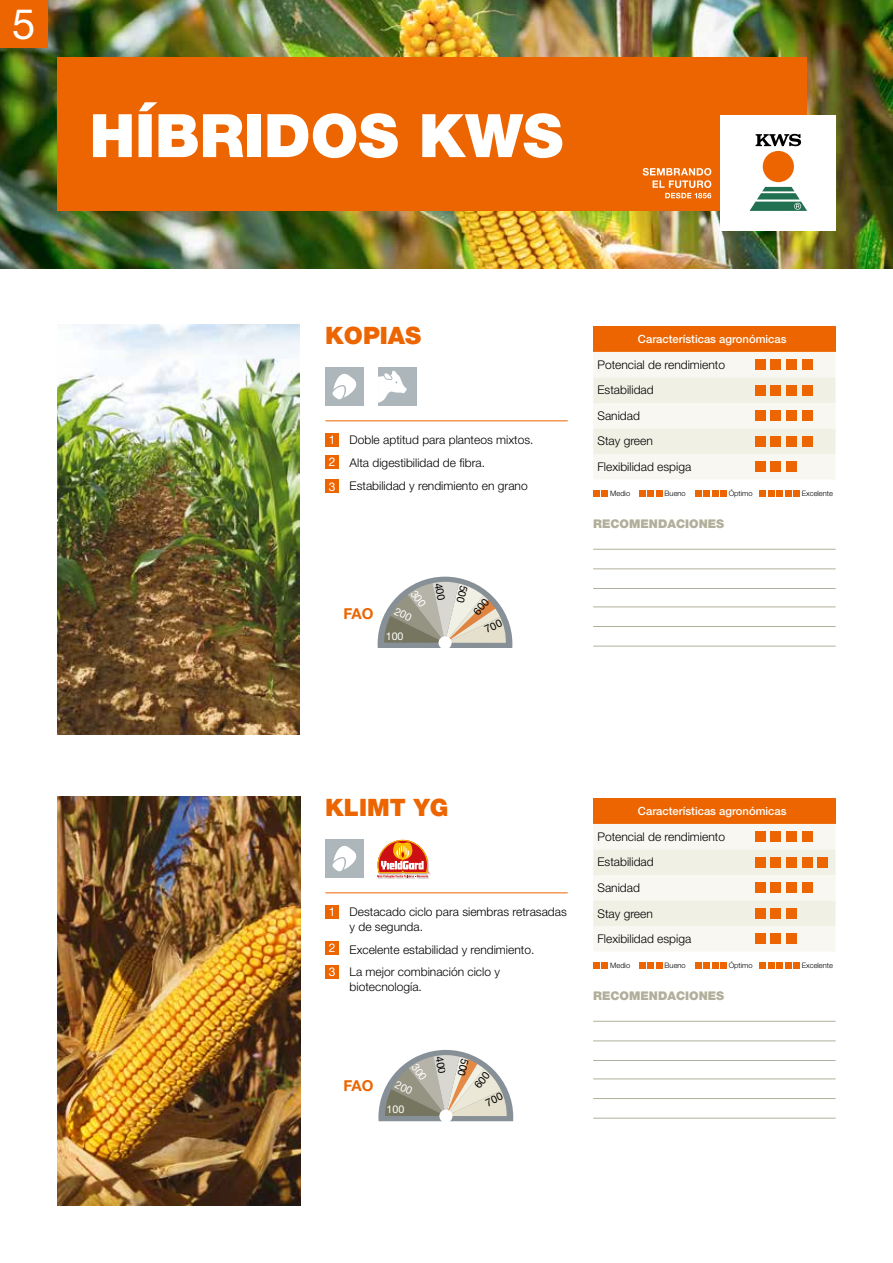
<style>
.page{position:relative;width:893px;height:1263px;background:#fff}
.page>*{position:absolute;margin:0;border:0;box-sizing:border-box;transform-origin:0 0}
.t1{font:900 60px "Helvetica Neue LT Std";color:#fff}
.t2{font:42px "Helvetica Neue LT Std";color:#fff}
.t3{font:900 24px "Helvetica Neue LT Std";color:#ec6500}
.t4{font:700 15px "Helvetica Neue LT Std";letter-spacing:-.025em;color:#ec6500}
.t5{font:300 12px/25.5px "Helvetica Neue LT Std";color:#000}
.t6{font:900 12px "Helvetica Neue LT Std";color:#b1af9b}
.t7{font:12px/23.9px "Helvetica Neue LT Std";color:#fff}
.t8{font:500 11.25px "Helvetica Neue LT Std";color:#fff}
.t9{font:10.65px "Helvetica Neue LT Std";color:#fff}
.t10{font:300 7.5px "Helvetica Neue LT Std";color:#000}
</style>
<div class="page">
<img style="left:58px;top:325px;width:242px;height:410px">
<img style="left:58px;top:796px;width:242px;height:410px">
<img style="left:0;top:0;width:893px;height:268px">
<div style="left:58px;top:57px;width:749px;height:154px;background:#ec6500"></div>
<div style="left:721px;top:115px;width:115px;height:115px;background:#fff"></div>
<svg style="left:750px;top:187px;width:57px;height:24px"></svg>
<div style="left:763px;top:151px;width:31px;height:31px;background:#ec6500;border-radius:50%"></div>
<svg style="left:756px;top:134px;width:45px;height:12px"></svg>
<svg style="left:643px;top:168px;width:68px;height:30px"></svg>
<div style="left:593px;top:798px;width:243px;height:26px;background:#ec6500"></div>
<svg style="left:593px;top:824px;width:243px;height:127px"></svg>
<div style="left:755px;top:831px;width:10px;height:11px;background:#ec6500"></div>
<div style="left:770px;top:831px;width:11px;height:11px;background:#ec6500"></div>
<div style="left:786px;top:831px;width:11px;height:11px;background:#ec6500"></div>
<div style="left:802px;top:831px;width:10px;height:11px;background:#ec6500"></div>
<div style="left:755px;top:857px;width:10px;height:10px;background:#ec6500"></div>
<div style="left:770px;top:857px;width:11px;height:10px;background:#ec6500"></div>
<div style="left:786px;top:857px;width:11px;height:10px;background:#ec6500"></div>
<div style="left:802px;top:857px;width:10px;height:10px;background:#ec6500"></div>
<div style="left:817px;top:857px;width:11px;height:10px;background:#ec6500"></div>
<div style="left:755px;top:882px;width:10px;height:11px;background:#ec6500"></div>
<div style="left:770px;top:882px;width:11px;height:11px;background:#ec6500"></div>
<div style="left:786px;top:882px;width:11px;height:11px;background:#ec6500"></div>
<div style="left:802px;top:882px;width:10px;height:11px;background:#ec6500"></div>
<div style="left:755px;top:908px;width:10px;height:10px;background:#ec6500"></div>
<div style="left:770px;top:908px;width:11px;height:10px;background:#ec6500"></div>
<div style="left:786px;top:908px;width:11px;height:10px;background:#ec6500"></div>
<div style="left:755px;top:933px;width:10px;height:11px;background:#ec6500"></div>
<div style="left:770px;top:933px;width:11px;height:11px;background:#ec6500"></div>
<div style="left:786px;top:933px;width:11px;height:11px;background:#ec6500"></div>
<div style="left:593px;top:326px;width:243px;height:26px;background:#ec6500"></div>
<svg style="left:593px;top:352px;width:243px;height:127px"></svg>
<div style="left:755px;top:359px;width:10px;height:11px;background:#ec6500"></div>
<div style="left:770px;top:359px;width:11px;height:11px;background:#ec6500"></div>
<div style="left:786px;top:359px;width:11px;height:11px;background:#ec6500"></div>
<div style="left:802px;top:359px;width:10px;height:11px;background:#ec6500"></div>
<div style="left:755px;top:385px;width:10px;height:10px;background:#ec6500"></div>
<div style="left:770px;top:385px;width:11px;height:10px;background:#ec6500"></div>
<div style="left:786px;top:385px;width:11px;height:10px;background:#ec6500"></div>
<div style="left:802px;top:385px;width:10px;height:10px;background:#ec6500"></div>
<div style="left:755px;top:410px;width:10px;height:11px;background:#ec6500"></div>
<div style="left:770px;top:410px;width:11px;height:11px;background:#ec6500"></div>
<div style="left:786px;top:410px;width:11px;height:11px;background:#ec6500"></div>
<div style="left:802px;top:410px;width:10px;height:11px;background:#ec6500"></div>
<div style="left:755px;top:436px;width:10px;height:10px;background:#ec6500"></div>
<div style="left:770px;top:436px;width:11px;height:10px;background:#ec6500"></div>
<div style="left:786px;top:436px;width:11px;height:10px;background:#ec6500"></div>
<div style="left:802px;top:436px;width:10px;height:10px;background:#ec6500"></div>
<div style="left:755px;top:461px;width:10px;height:11px;background:#ec6500"></div>
<div style="left:770px;top:461px;width:11px;height:11px;background:#ec6500"></div>
<div style="left:786px;top:461px;width:11px;height:11px;background:#ec6500"></div>
<div style="left:593px;top:963px;width:7px;height:6px;background:#ec6500"></div>
<svg style="left:602px;top:963px;width:6px;height:6px"></svg>
<div style="left:639px;top:963px;width:7px;height:6px;background:#ec6500"></div>
<svg style="left:648px;top:963px;width:6px;height:6px"></svg>
<div style="left:656px;top:963px;width:7px;height:6px;background:#ec6500"></div>
<div style="left:703px;top:963px;width:7px;height:6px;background:#ec6500"></div>
<svg style="left:695px;top:963px;width:6px;height:6px"></svg>
<svg style="left:712px;top:963px;width:6px;height:6px"></svg>
<div style="left:720px;top:963px;width:7px;height:6px;background:#ec6500"></div>
<div style="left:776px;top:963px;width:7px;height:6px;background:#ec6500"></div>
<svg style="left:768px;top:963px;width:6px;height:6px"></svg>
<div style="left:759px;top:963px;width:7px;height:6px;background:#ec6500"></div>
<svg style="left:785px;top:963px;width:6px;height:6px"></svg>
<div style="left:793px;top:963px;width:7px;height:6px;background:#ec6500"></div>
<div style="left:593px;top:491px;width:7px;height:6px;background:#ec6500"></div>
<svg style="left:602px;top:491px;width:6px;height:6px"></svg>
<div style="left:639px;top:491px;width:7px;height:6px;background:#ec6500"></div>
<svg style="left:648px;top:491px;width:6px;height:6px"></svg>
<div style="left:656px;top:491px;width:7px;height:6px;background:#ec6500"></div>
<div style="left:703px;top:491px;width:7px;height:6px;background:#ec6500"></div>
<svg style="left:695px;top:491px;width:6px;height:6px"></svg>
<svg style="left:712px;top:491px;width:6px;height:6px"></svg>
<div style="left:720px;top:491px;width:7px;height:6px;background:#ec6500"></div>
<div style="left:776px;top:491px;width:7px;height:6px;background:#ec6500"></div>
<svg style="left:768px;top:491px;width:6px;height:6px"></svg>
<div style="left:759px;top:491px;width:7px;height:6px;background:#ec6500"></div>
<svg style="left:785px;top:491px;width:6px;height:6px"></svg>
<div style="left:793px;top:491px;width:7px;height:6px;background:#ec6500"></div>
<hr style="left:593px;top:1021px;width:243px;height:1px;background:#b1af9b">
<hr style="left:593px;top:549px;width:243px;height:1px;background:#b1af9b">
<hr style="left:593px;top:1078px;width:243px;height:1px;background:#b1af9b">
<hr style="left:593px;top:606px;width:243px;height:1px;background:#b1af9b">
<hr style="left:593px;top:1040px;width:243px;height:1px;background:#b1af9b">
<hr style="left:593px;top:568px;width:243px;height:1px;background:#b1af9b">
<hr style="left:593px;top:1098px;width:243px;height:1px;background:#b1af9b">
<hr style="left:593px;top:626px;width:243px;height:1px;background:#b1af9b">
<hr style="left:593px;top:1060px;width:243px;height:1px;background:#b1af9b">
<hr style="left:593px;top:588px;width:243px;height:1px;background:#b1af9b">
<hr style="left:593px;top:1118px;width:243px;height:1px;background:#b1af9b">
<hr style="left:593px;top:646px;width:243px;height:1px;background:#b1af9b">
<div style="left:325px;top:905px;width:14px;height:14px;background:#ec6500"></div>
<div style="left:325px;top:433px;width:14px;height:14px;background:#ec6500"></div>
<div style="left:325px;top:839px;width:39px;height:39px;background:#acb6bb"></div>
<svg style="left:332px;top:846px;width:25px;height:26px"></svg>
<div style="left:325px;top:367px;width:39px;height:39px;background:#acb6bb"></div>
<svg style="left:332px;top:374px;width:25px;height:26px"></svg>
<hr style="left:325px;top:892px;width:243px;height:1px;background:#ec6500">
<hr style="left:325px;top:420px;width:243px;height:1px;background:#ec6500">
<div style="left:378px;top:367px;width:38px;height:39px;background:#acb6bb"></div>
<svg style="left:378px;top:370px;width:29px;height:33px"></svg>
<div style="left:325px;top:941px;width:14px;height:14px;background:#ec6500"></div>
<div style="left:325px;top:965px;width:14px;height:14px;background:#ec6500"></div>
<div style="left:325px;top:455px;width:14px;height:14px;background:#ec6500"></div>
<div style="left:325px;top:480px;width:14px;height:13px;background:#ec6500"></div>
<div style="left:378px;top:841px;width:52px;height:38px;background:#000;opacity:.2"></div>
<svg style="left:377px;top:840px;width:52px;height:38px"></svg>
<div style="left:0;top:0;width:48px;height:48px;background:#ec6500"></div>
<svg style="left:378px;top:1050px;width:135px;height:71px"></svg>
<svg style="left:378px;top:577px;width:134px;height:71px"></svg>
<h2 class="t2" style="left:12px;top:-1px;width:25px">5</h2>
<h1 class="t1" style="left:90px;top:100px;width:475px">HÍBRIDOS KWS</h1>
<h3 class="t3" style="left:325px;top:321px;width:97px">KOPIAS</h3>
<p class="t7" style="left:329px;top:428px;width:8px">1</p>
<p class="t7" style="left:329px;top:449px;width:8px;line-height:24.6px">2<br>3</p>
<p class="t5" style="left:350px;top:428px;width:185px;line-height:23px">Doble aptitud para planteos mixtos.<br>Alta digestibilidad de fibra.<br>Estabilidad y rendimiento en grano</p>
<p class="t4" style="left:343px;top:604px;width:32px">FAO</p>
<p class="t9" style="left:386px;top:630px;width:19px">100</p>
<p class="t8" style="left:638px;top:332px;width:150px">Características agronómicas</p>
<p class="t5" style="left:597px;top:352px;width:129px">Potencial de rendimiento<br>Estabilidad<br>Sanidad<br>Stay green<br>Flexibilidad espiga</p>
<p class="t10" style="left:610px;top:489px;width:22px">Medio</p>
<p class="t10" style="left:665px;top:489px;width:23px">Bueno</p>
<p class="t10" style="left:729px;top:489px;width:25px">Óptimo</p>
<p class="t10" style="left:802px;top:489px;width:33px">Excelente</p>
<p class="t6" style="left:593px;top:516px;width:133px">RECOMENDACIONES</p>
<h3 class="t3" style="left:325px;top:793px;width:125px">KLIMT YG</h3>
<p class="t7" style="left:329px;top:900px;width:8px">1</p>
<p class="t7" style="left:329px;top:936px;width:8px">2<br>3</p>
<p class="t5" style="left:350px;top:904px;width:219px;line-height:14.4px">Destacado ciclo para siembras retrasadas y de segunda.</p>
<p class="t5" style="left:350px;top:937px;width:186px;line-height:23px">Excelente estabilidad y rendimiento.<br>La mejor combinación ciclo y</p>
<p class="t5" style="left:350px;top:973px;width:74px">biotecnología.</p>
<p class="t8" style="left:638px;top:804px;width:150px">Características agronómicas</p>
<p class="t5" style="left:597px;top:824px;width:129px">Potencial de rendimiento<br>Estabilidad<br>Sanidad<br>Stay green<br>Flexibilidad espiga</p>
<p class="t10" style="left:610px;top:961px;width:22px">Medio</p>
<p class="t10" style="left:665px;top:961px;width:23px">Bueno</p>
<p class="t10" style="left:729px;top:961px;width:25px">Óptimo</p>
<p class="t10" style="left:802px;top:961px;width:33px">Excelente</p>
<p class="t6" style="left:593px;top:988px;width:133px">RECOMENDACIONES</p>
<p class="t4" style="left:343px;top:1076px;width:32px">FAO</p>
<p class="t9" style="left:387px;top:1103px;width:19px">100</p>
</div>
